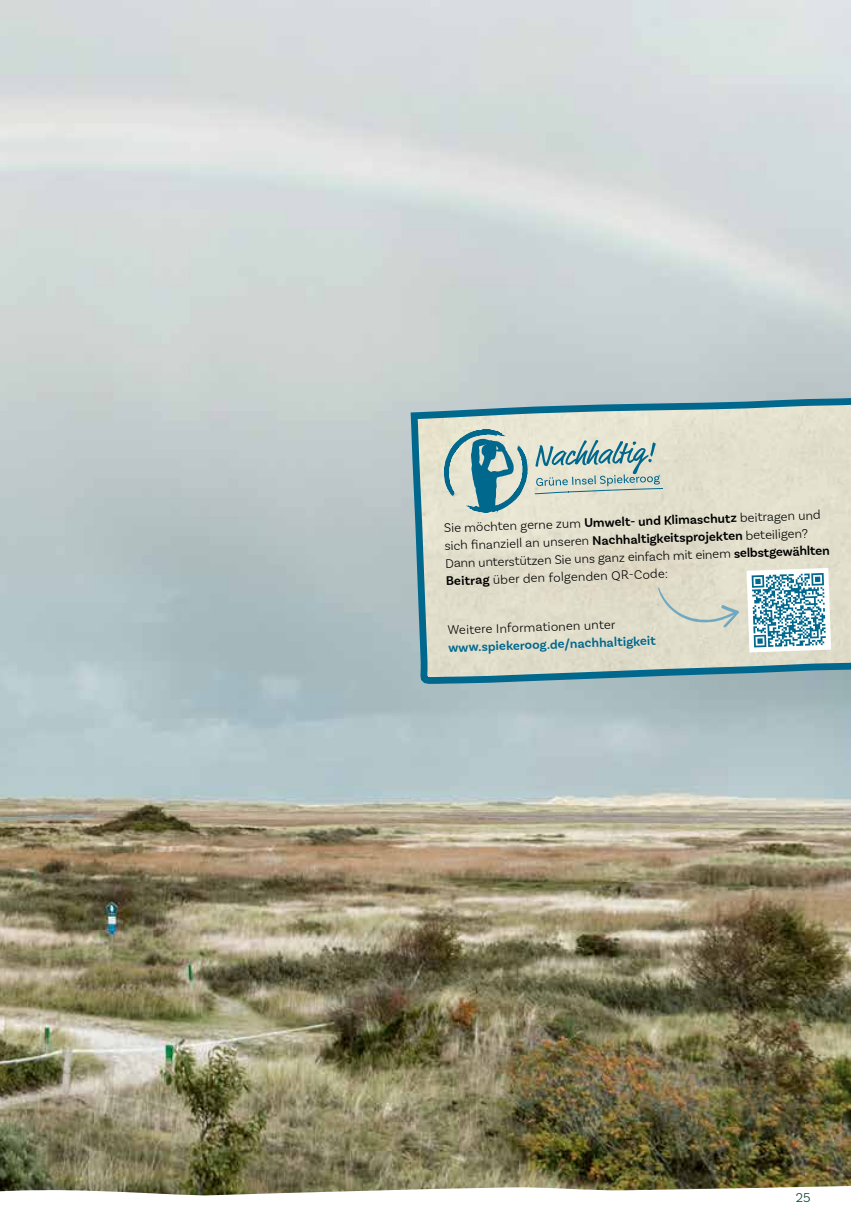
<style>
.page{position:relative;width:851px;height:1221px;background:#fff}
.page>*{position:absolute;margin:0;border:0;box-sizing:border-box;transform-origin:0 0}
.t1{font:300 13.5px "Basic Sans";color:#004631}
.t2{font:300 13.2px/17.7px "Basic Sans";color:#000}
.t3{font:600 13.2px "Basic Sans";color:#00678d}
.s1{font-weight:600}
</style>
<div class="page">
<img style="left:0;top:0;width:850px;height:1179px">
<img style="left:0;top:1179px;width:850px;height:17px">
<svg style="left:403px;top:393px;width:447px;height:396px;background:#c0cbc5"></svg>
<svg style="left:649px;top:564px;width:185px;height:92px"></svg>
<svg style="left:441px;top:425px;width:222px;height:92px;background:#b8cac2"></svg>
<p class="t2" style="left:443px;top:519px;width:386px;rotate:-2deg">Sie möchten gerne zum <span class="s1">Umwelt- und Klimaschutz</span> beitragen und sich fi nanziell an unseren <span class="s1">Nachhaltigkeitsprojekten</span> beteiligen?<br>Dann unterstützen Sie uns ganz einfach mit einem <span class="s1">selbstgewählten Beitrag</span> über den folgenden QR-Code:</p>
<p class="t2" style="left:447px;top:621px;width:169px;rotate:-2deg">Weitere Informationen unter</p>
<p class="t3" style="left:448px;top:639px;width:209px;rotate:-2deg">www.spiekeroog.de/nachhaltigkeit</p>
<p class="t1" style="left:795px;top:1189px;width:16px">25</p>
</div>
